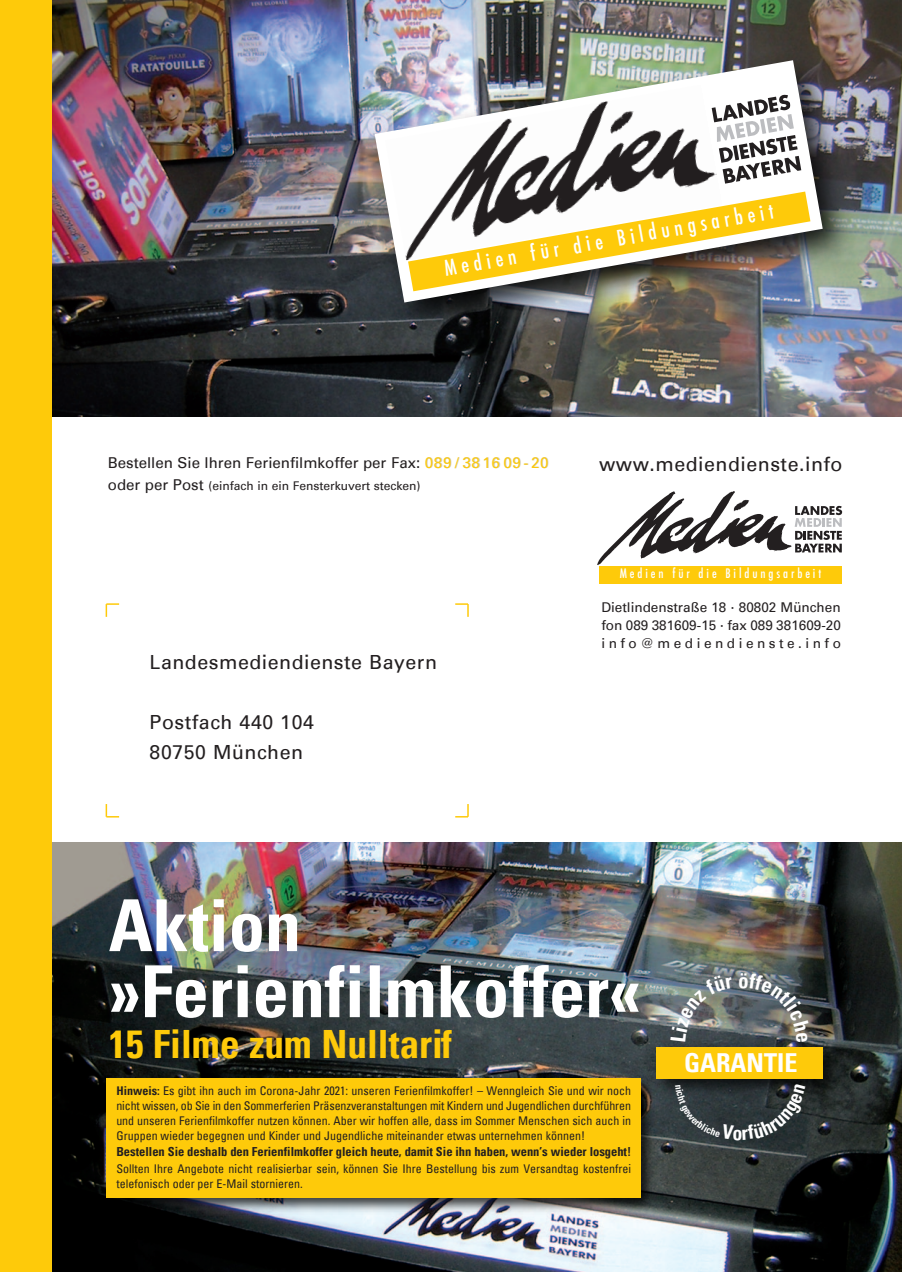
<style>
.page{position:relative;width:902px;height:1272px;background:#fff}
.page>*{position:absolute;margin:0;border:0;box-sizing:border-box;transform-origin:0 0}
.t1{font:700 condensed 72px "Univers";color:#fff}
.t2{font:700 condensed 39px "Univers";color:#feca0a}
.t3{font:700 condensed 26.1px "Univers";color:#fff}
.t4{font:500 condensed 21.15px "Futura";color:#fff}
.t5{font:19.5px "Univers";letter-spacing:.03em;color:#231f20}
.t6{font:15px "Univers";color:#231f20}
.t7{font:13.5px "Univers";color:#231f20}
.t8{font:13.5px "Univers";letter-spacing:.26em;color:#231f20}
.t9{font:500 condensed 12.75px "Futura";letter-spacing:.23em;color:#fff}
.t10{font:700 condensed 12.45px "Univers";color:#231f20}
.t11{font:condensed 12px/15px "Univers";color:#231f20;text-align:justify}
.t12{font:12px "Univers";color:#231f20}
.s1{color:#ccc}
.s2{color:#feca0a}
.s3{font-size:15px}
.s4{font-family:"Lucida Grande"}
.s5{font-weight:700}
</style>
<div class="page">
<img style="left:51px;top:842px;width:850px;height:429px">
<img style="left:51px;top:0;width:850px;height:417px">
<div style="left:0;top:0;width:51px;height:1271px;background:#feca0a"></div>
<img style="left:358px;top:44px;width:507px;height:301px">
<img style="left:374px;top:60px;width:448px;height:242px">
<img style="left:385px;top:85px;width:336px;height:175px">
<svg style="left:711px;top:95px;width:90px;height:89px"></svg>
<svg style="left:455px;top:804px;width:13px;height:13px"></svg>
<svg style="left:106px;top:603px;width:13px;height:14px"></svg>
<svg style="left:106px;top:804px;width:13px;height:13px"></svg>
<svg style="left:455px;top:603px;width:13px;height:14px"></svg>
<svg style="left:408px;top:191px;width:402px;height:100px"></svg>
<img style="left:597px;top:491px;width:193px;height:73px">
<svg style="left:794px;top:506px;width:48px;height:46px"></svg>
<div style="left:599px;top:565px;width:242px;height:18px;background:#feca0a"></div>
<img style="left:99px;top:1071px;width:561px;height:146px">
<div style="left:106px;top:1078px;width:535px;height:119px;background:#feca0a"></div>
<img style="left:648px;top:1038px;width:200px;height:65px">
<div style="left:656px;top:1047px;width:166px;height:31px;background:#feca0a"></div>
<img style="left:669px;top:975px;width:63px;height:67px">
<svg style="left:739px;top:973px;width:70px;height:69px;background:#5b6265"></svg>
<svg style="left:675px;top:1083px;width:130px;height:56px;background:#2b3336"></svg>
<p class="t4" style="left:442px;top:256px;width:335px;rotate:-10deg">Medien für die Bildungsarbeit</p>
<p class="t6" style="left:108px;top:453px;width:443px">Bestellen Sie Ihren Ferienfilmkoffer per Fax: <span class="s1">08</span><span class="s2">9 /</span> <span class="s1">38 16 0</span><span class="s2">9 -</span> <span class="s1">20</span></p>
<p class="t12" style="left:108px;top:478px;width:314px"><span class="s3">oder per Post</span> (einfach in ein Fensterkuvert stecken)</p>
<p class="t5" style="left:150px;top:650px;width:289px">Landesmediendienste Bayern</p>
<p class="t5" style="left:150px;top:710px;width:166px">Postfach 440 104</p>
<p class="t5" style="left:150px;top:740px;width:155px">80750 München</p>
<p class="t5" style="left:599px;top:452px;width:245px">www.mediendienste.info</p>
<p class="t9" style="left:619px;top:566px;width:203px">Medien für die Bildungsarbeit</p>
<p class="t7" style="left:601px;top:599px;width:241px">Dietlindenstraße 18 <span class="s4">·</span> 80802 München</p>
<p class="t7" style="left:601px;top:617px;width:241px">fon 089 381609-15 <span class="s4">·</span> fax 089 381609-20</p>
<p class="t8" style="left:601px;top:635px;width:241px">info@mediendienste.info</p>
<p class="t1" style="left:109px;top:881px;width:194px">Aktion</p>
<p class="t1" style="left:109px;top:947px;width:533px">»Ferienfilmkoffer«</p>
<p class="t2" style="left:109px;top:1019px;width:345px">15 Filme zum Nulltarif</p>
<p class="t11" style="left:116px;top:1082px;width:516px"><span class="s5">Hinweis:</span> Es gibt ihn auch im Corona-Jahr 2021: unseren Ferienfilmkoffer! – Wenngleich Sie und wir noch nicht wissen, ob Sie in den Sommerferien Präsenzveranstaltungen mit Kindern und Jugendlichen durchführen und unseren Ferienfilmkoffer nutzen können. Aber wir hoffen alle, dass im Sommer Menschen sich auch in Gruppen wieder begegnen und Kinder und Jugendliche miteinander etwas unternehmen können!</p>
<p class="t10" style="left:116px;top:1144px;width:516px">Bestellen Sie deshalb den Ferienfilmkoffer gleich heute, damit Sie ihn haben, wenn’s wieder losgeht!</p>
<p class="t11" style="left:116px;top:1160px;width:516px">Sollten Ihre Angebote nicht realisierbar sein, können Sie Ihre Bestellung bis zum Versandtag kostenfrei</p>
<p class="t11" style="left:116px;top:1175px;width:188px">telefonisch oder per E-Mail stornieren.</p>
<p class="t3" style="left:684px;top:1046px;width:115px">GARANTIE</p>
</div>
